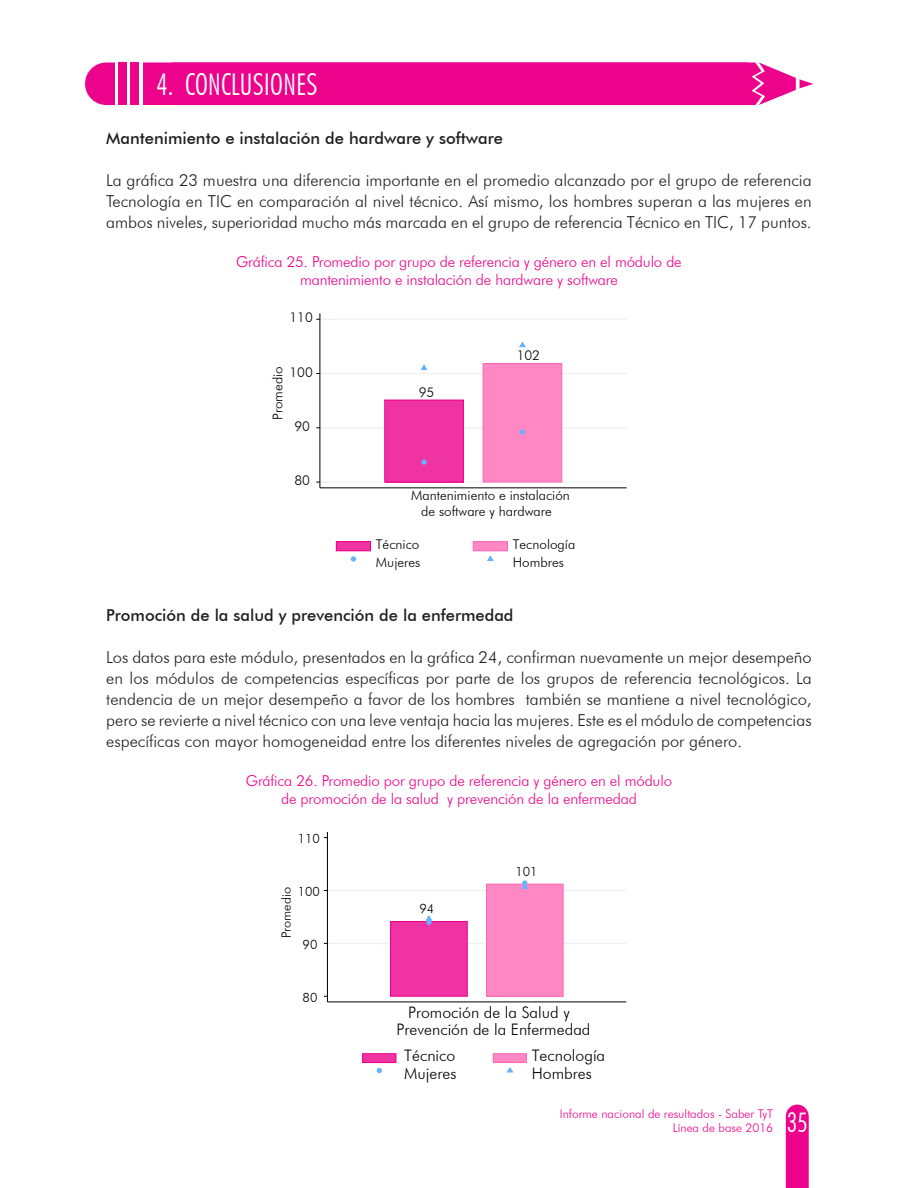
<style>
.page{position:relative;width:918px;height:1188px;background:#fff}
.page>*{position:absolute;margin:0;border:0;box-sizing:border-box;transform-origin:0 0}
.t1{font:300 condensed 30px "Futura BT";color:#fff}
.t2{font:300 condensed 27px "Futura BT";color:#fff}
.t3{font:300 16.5px/21px "Futura BT";color:#231f20;text-align:justify}
.t4{font:500 16.5px "Futura BT";color:#231f20}
.t5{font:300 15.9px/17.4px "Futura BT";color:#000;text-align:center}
.t6{font:300 15px/18px "Futura BT";letter-spacing:-.01em;color:#ed028c;text-align:center}
.t7{font:300 13.5px/16px "Futura BT";color:#000}
.t8{font:300 12.9px "Futura BT";color:#000}
.t9{font:300 12px/14.4px "Futura BT";color:#ed028c;text-align:right}
</style>
<div class="page">
<svg style="left:786px;top:1105px;width:23px;height:83px;background:#ed0b90"></svg>
<div style="left:130px;top:63px;width:9px;height:42px;background:#ed028c"></div>
<div style="left:119px;top:63px;width:8px;height:42px;background:#ed028c"></div>
<svg style="left:85px;top:63px;width:30px;height:42px"></svg>
<div style="left:143px;top:63px;width:670px;height:42px;background:#ed028c"></div>
<hr style="left:320px;top:481px;width:307px;height:2px;background:#eaf2f3">
<hr style="left:320px;top:427px;width:307px;height:1px;background:#eaf2f3">
<hr style="left:320px;top:373px;width:307px;height:1px;background:#eaf2f3">
<hr style="left:320px;top:319px;width:307px;height:1px;background:#eaf2f3">
<div style="left:385px;top:400px;width:78px;height:82px;background:#f033a3"></div>
<div style="left:385px;top:400px;width:79px;height:82px;border:1px solid #ec008c"></div>
<div style="left:483px;top:363px;width:79px;height:119px;background:#ff87c3"></div>
<div style="left:483px;top:363px;width:79px;height:119px;border:1px solid #ff69b4"></div>
<svg style="left:520px;top:429px;width:5px;height:6px"></svg>
<svg style="left:421px;top:459px;width:6px;height:6px"></svg>
<svg style="left:519px;top:342px;width:7px;height:6px"></svg>
<svg style="left:420px;top:365px;width:8px;height:5px"></svg>
<hr style="left:319px;top:313px;width:1px;height:175px;background:#000">
<hr style="left:320px;top:487px;width:307px;height:1px;background:#000">
<div style="left:336px;top:542px;width:34px;height:9px;background:#f033a3"></div>
<div style="left:336px;top:542px;width:35px;height:9px;border:1px solid #ec008c"></div>
<div style="left:473px;top:542px;width:34px;height:9px;background:#ff87c3"></div>
<div style="left:473px;top:542px;width:34px;height:9px;border:1px solid #ff69b4"></div>
<svg style="left:351px;top:556px;width:5px;height:6px"></svg>
<svg style="left:487px;top:556px;width:7px;height:5px"></svg>
<hr style="left:327px;top:943px;width:299px;height:1px;background:#eaf2f3">
<hr style="left:327px;top:890px;width:299px;height:1px;background:#eaf2f3">
<div style="left:391px;top:921px;width:76px;height:75px;background:#f033a3"></div>
<div style="left:391px;top:921px;width:76px;height:75px;border:1px solid #ec008c"></div>
<div style="left:486px;top:884px;width:77px;height:112px;background:#ff87c3"></div>
<div style="left:486px;top:884px;width:77px;height:112px;border:1px solid #ff69b4"></div>
<svg style="left:520px;top:880px;width:9px;height:9px"></svg>
<svg style="left:424px;top:916px;width:10px;height:9px"></svg>
<hr style="left:327px;top:832px;width:1px;height:170px;background:#000">
<hr style="left:327px;top:1001px;width:299px;height:1px;background:#000">
<div style="left:363px;top:1054px;width:33px;height:9px;background:#f033a3"></div>
<div style="left:363px;top:1054px;width:33px;height:9px;border:1px solid #ec008c"></div>
<div style="left:493px;top:1054px;width:34px;height:9px;background:#ff87c3"></div>
<div style="left:493px;top:1054px;width:34px;height:9px;border:1px solid #ff69b4"></div>
<svg style="left:377px;top:1068px;width:5px;height:5px"></svg>
<svg style="left:506px;top:1067px;width:8px;height:6px"></svg>
<h1 class="t1" style="left:156px;top:66px;width:163px">4. CONCLUSIONES</h1>
<p class="t4" style="left:106px;top:128px;width:398px">Mantenimiento e instalación de hardware y software</p>
<p class="t3" style="left:106px;top:170px;width:707px">La gráfica 23 muestra una diferencia importante en el promedio alcanzado por el grupo de referencia Tecnología en TIC en comparación al nivel técnico. Así mismo, los hombres superan a las mujeres en ambos niveles, superioridad mucho más marcada en el grupo de referencia Técnico en TIC, 17 puntos.</p>
<p class="t6" style="left:236px;top:253px;width:447px">Gráfica 25. Promedio por grupo de referencia y género en el módulo de mantenimiento e instalación de hardware y software</p>
<p class="t7" style="left:289px;top:309px;width:25px">110</p>
<p class="t7" style="left:269px;top:420px;width:55px;rotate:-90deg">Promedio</p>
<p class="t7" style="left:289px;top:364px;width:25px">100</p>
<p class="t7" style="left:295px;top:418px;width:17px">90</p>
<p class="t7" style="left:295px;top:472px;width:17px">80</p>
<p class="t7" style="left:419px;top:384px;width:17px">95</p>
<p class="t7" style="left:517px;top:347px;width:25px">102</p>
<p class="t7" style="left:421px;top:487px;width:150px;text-indent:-10px">Mantenimiento e instalación de software y hardware</p>
<p class="t7" style="left:376px;top:537px;width:45px">Técnico</p>
<p class="t7" style="left:513px;top:537px;width:64px">Tecnología</p>
<p class="t7" style="left:376px;top:554px;width:46px">Mujeres</p>
<p class="t7" style="left:513px;top:554px;width:53px">Hombres</p>
<p class="t4" style="left:106px;top:605px;width:409px">Promoción de la salud y prevención de la enfermedad</p>
<p class="t3" style="left:106px;top:647px;width:707px">Los datos para este módulo, presentados en la gráfica 24, confirman nuevamente un mejor desempeño en los módulos de competencias específicas por parte de los grupos de referencia tecnológicos. La tendencia de un mejor desempeño a favor de los hombres también se mantiene a nivel tecnológico, pero se revierte a nivel técnico con una leve ventaja hacia las mujeres. Este es el módulo de competencias específicas con mayor homogeneidad entre los diferentes niveles de agregación por género.</p>
<p class="t6" style="left:246px;top:772px;width:428px">Gráfica 26. Promedio por grupo de referencia y género en el módulo de promoción de la salud y prevención de la enfermedad</p>
<p class="t8" style="left:298px;top:831px;width:24px">110</p>
<p class="t8" style="left:278px;top:938px;width:53px;rotate:-90deg">Promedio</p>
<p class="t8" style="left:298px;top:884px;width:24px">100</p>
<p class="t8" style="left:303px;top:937px;width:16px">90</p>
<p class="t8" style="left:303px;top:989px;width:16px">80</p>
<p class="t8" style="left:419px;top:901px;width:16px">94</p>
<p class="t8" style="left:515px;top:864px;width:24px">101</p>
<p class="t5" style="left:397px;top:1004px;width:195px">Promoción de la Salud y<br>Prevención de la Enfermedad</p>
<p class="t5" style="left:404px;top:1047px;width:53px">Técnico</p>
<p class="t5" style="left:532px;top:1047px;width:75px">Tecnología</p>
<p class="t5" style="left:404px;top:1065px;width:54px">Mujeres</p>
<p class="t5" style="left:532px;top:1065px;width:62px">Hombres</p>
<p class="t9" style="left:560px;top:1106px;width:215px">Informe nacional de resultados - Saber TyT<br>Línea de base 2016</p>
<h2 class="t2" style="left:787px;top:1106px;width:23px">35</h2>
</div>
